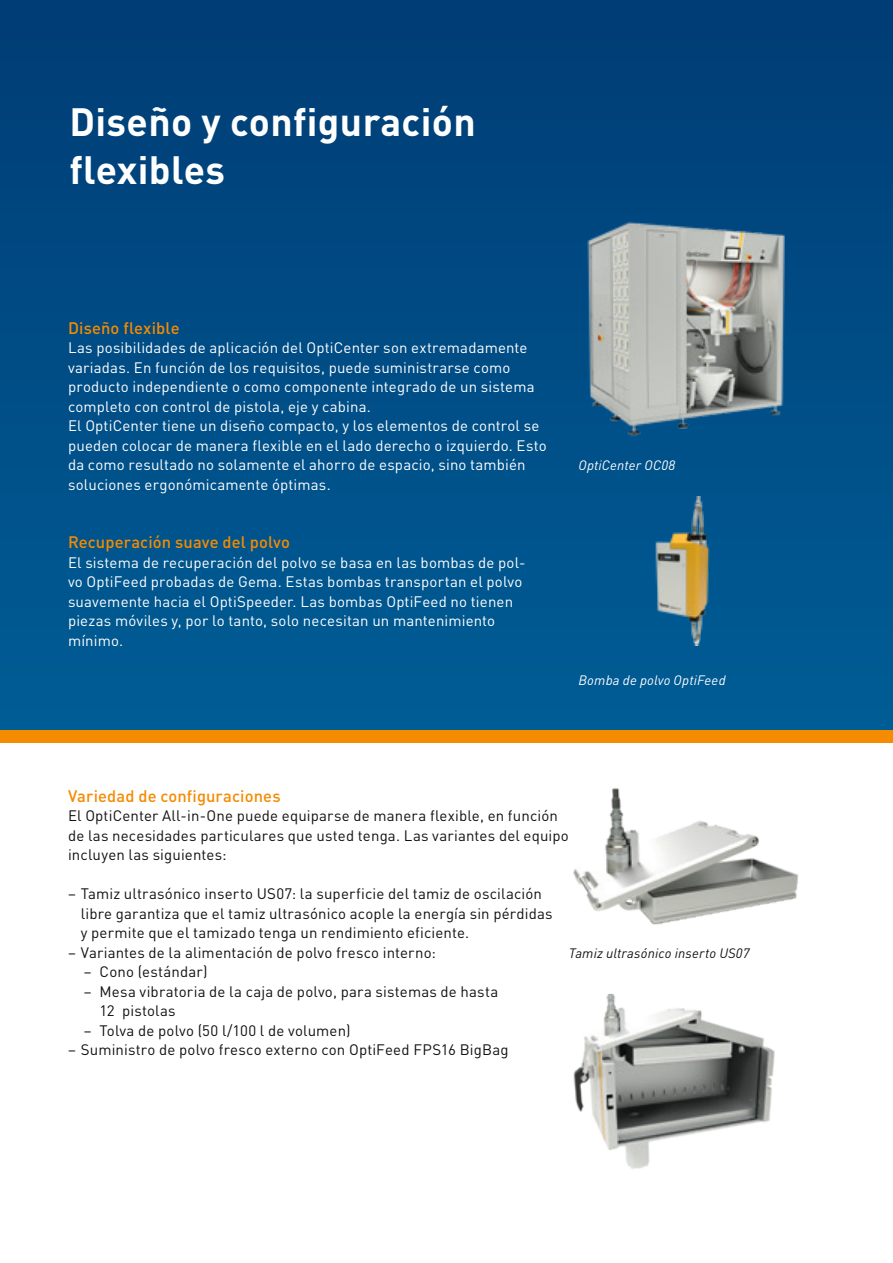
<style>
.page{position:relative;width:893px;height:1263px;background:#fff}
.page>*{position:absolute;margin:0;border:0;box-sizing:border-box;transform-origin:0 0}
.t1{font:700 39px/48px "DIN Pro";letter-spacing:.01em;color:#fff}
.t2{font:500 16.5px "DIN Pro";letter-spacing:.005em;color:#f58b00}
.t3{font:15px/19.5px "DIN Pro";letter-spacing:.01em;color:#fff}
.t4{font:15px/19.5px "DIN Pro";letter-spacing:.01em;color:#11110f}
.t5{font:italic 13.5px "DIN Pro";letter-spacing:.015em;color:#fff}
.t6{font:italic 13.5px "DIN Pro";letter-spacing:.01em;color:#11110f}
</style>
<div class="page">
<div style="left:0;top:0;width:893px;height:737px;background:linear-gradient(to bottom,#003c75,#005d96)"></div>
<div style="left:0;top:730px;width:893px;height:13px;background:#f58b00"></div>
<img style="left:582px;top:210px;width:205px;height:228px">
<img style="left:573px;top:995px;width:202px;height:174px">
<img style="left:573px;top:788px;width:226px;height:137px">
<img style="left:627px;top:497px;width:117px;height:149px">
<h1 class="t1" style="left:69px;top:93px;width:408px">Diseño y configuración flexibles</h1>
<p class="t2" style="left:68px;top:314px;width:113px">Diseño flexible</p>
<p class="t3" style="left:68px;top:336px;width:480px">Las posibilidades de aplicación del OptiCenter son extremadamente variadas. En función de los requisitos, puede suministrarse como producto independiente o como componente integrado de un sistema completo con control de pistola, eje y cabina.<br>El OptiCenter tiene un diseño compacto, y los elementos de control se pueden colocar de manera flexible en el lado derecho o izquierdo. Esto da como resultado no solamente el ahorro de espacio, sino también soluciones ergonómicamente óptimas.</p>
<p class="t2" style="left:68px;top:529px;width:223px">Recuperación suave del polvo</p>
<p class="t3" style="left:68px;top:551px;width:459px">El sistema de recuperación del polvo se basa en las bombas de pol&shy;vo OptiFeed probadas de Gema. Estas bombas transportan el polvo suavemente hacia el OptiSpeeder. Las bombas OptiFeed no tienen piezas móviles y, por lo tanto, solo necesitan un mantenimiento mínimo.</p>
<p class="t5" style="left:578px;top:455px;width:98px">OptiCenter OC08</p>
<p class="t5" style="left:578px;top:669px;width:149px">Bomba de polvo OptiFeed</p>
<p class="t2" style="left:68px;top:782px;width:214px">Variedad de configuraciones</p>
<p class="t4" style="left:68px;top:804px;width:502px">El OptiCenter All-in-One puede equiparse de manera flexible, en función de las necesidades particulares que usted tenga. Las variantes del equipo incluyen las siguientes:</p>
<p class="t4" style="left:81px;top:882px;width:473px;text-indent:-13px">– Tamiz ultrasónico inserto US07: la superficie del tamiz de oscilación libre garantiza que el tamiz ultrasónico acople la energía sin pérdidas y permite que el tamizado tenga un rendimiento eficiente.</p>
<p class="t4" style="left:68px;top:941px;width:369px">– Variantes de la alimentación de polvo fresco interno:</p>
<p class="t4" style="left:84px;top:960px;width:125px">– Cono (estándar)</p>
<p class="t4" style="left:100px;top:980px;width:400px;text-indent:-16px">– Mesa vibratoria de la caja de polvo, para sistemas de hasta<br>12 pistolas</p>
<p class="t4" style="left:84px;top:1019px;width:268px">– Tolva de polvo (50 l/100 l de volumen)</p>
<p class="t4" style="left:68px;top:1038px;width:442px">– Suministro de polvo fresco externo con OptiFeed FPS16 BigBag</p>
<p class="t6" style="left:569px;top:942px;width:182px">Tamiz ultrasónico inserto US07</p>
</div>
